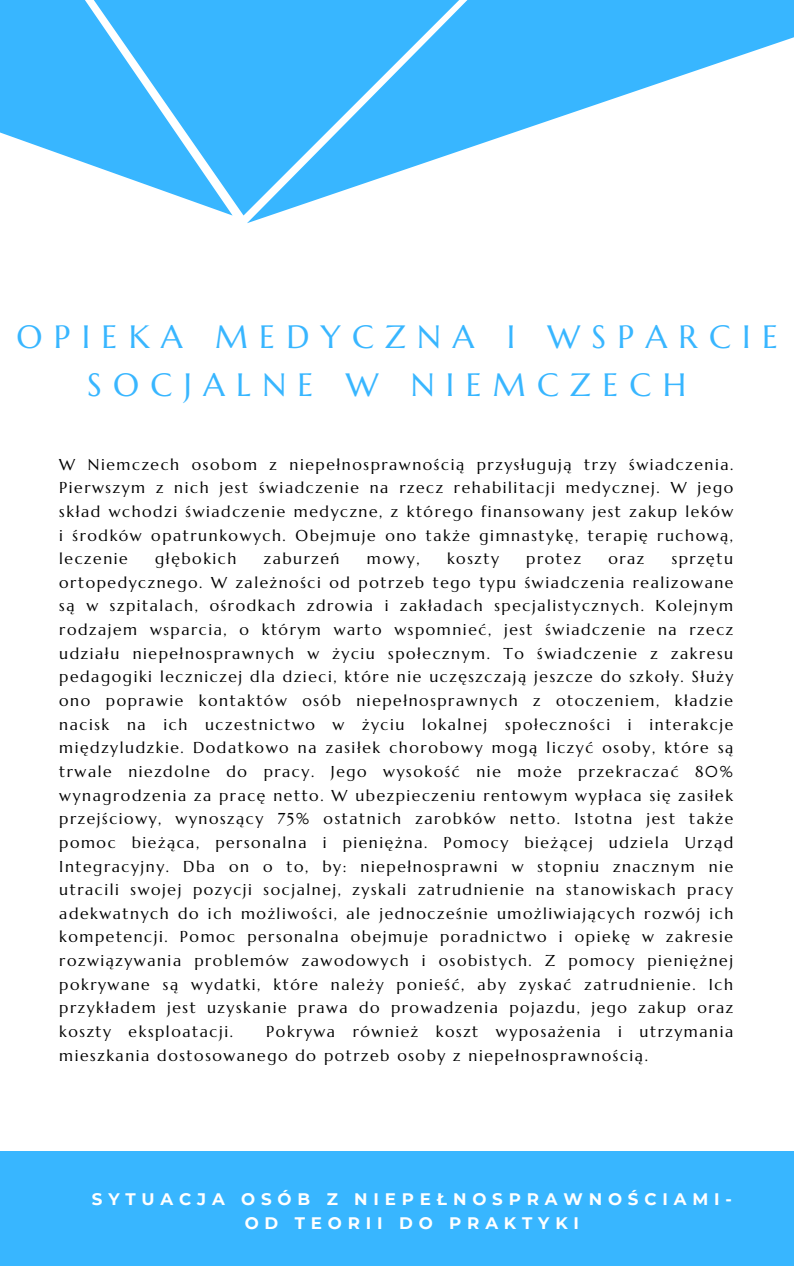
<style>
.page{position:relative;width:794px;height:1266px;background:#fff}
.page>*{position:absolute;margin:0;border:0;box-sizing:border-box;transform-origin:0 0}
.t1{font:32.25px/47.8px "Marcellus";letter-spacing:.35em;color:#38b6ff}
.t2{font:700 16.65px/23.6px "Montserrat";letter-spacing:.35em;color:#fff;text-align:center}
.t3{font:15.75px/23.6px "Marcellus";letter-spacing:.1em;color:#000;text-align:justify}
</style>
<div class="page">
<svg style="left:0;top:0;width:244px;height:216px;fill:#38b6ff"></svg>
<svg style="left:244px;top:0;width:549px;height:224px;fill:#38b6ff"></svg>
<div style="left:0;top:1151px;width:793px;height:115px;background:#38b6ff"></div>
<h1 class="t1" style="left:87px;top:312px;width:691px;text-indent:-71px">OPIEKA MEDYCZNA I WSPARCIE<br>SOCJALNE W NIEMCZECH</h1>
<p class="t3" style="left:59px;top:452px;width:675px">W Niemczech osobom z niepełnosprawnością przysługują trzy świadczenia.<br>Pierwszym z nich jest świadczenie na rzecz rehabilitacji medycznej. W jego skład wchodzi świadczenie medyczne, z którego finansowany jest zakup leków i środków opatrunkowych. Obejmuje ono także gimnastykę, terapię ruchową, leczenie</p>
<p class="t3" style="left:155px;top:547px;width:83px">głębokich</p>
<p class="t3" style="left:264px;top:547px;width:77px">zaburzeń</p>
<p class="t3" style="left:367px;top:547px;width:54px">mowy,</p>
<p class="t3" style="left:447px;top:547px;width:53px">koszty</p>
<p class="t3" style="left:526px;top:547px;width:56px">protez</p>
<p class="t3" style="left:608px;top:547px;width:37px">oraz</p>
<p class="t3" style="left:59px;top:547px;width:675px;text-indent:612px">sprzętu ortopedycznego. W zależności od potrzeb tego typu świadczenia realizowane są w szpitalach, ośrodkach zdrowia i zakładach specjalistycznych. Kolejnym rodzajem wsparcia, o którym warto wspomnieć, jest świadczenie na rzecz udziału niepełnosprawnych w życiu społecznym. To świadczenie z zakresu pedagogiki leczniczej dla dzieci, które nie uczęszczają jeszcze do szkoły. Służy ono poprawie kontaktów osób niepełnosprawnych z otoczeniem, kładzie nacisk na ich uczestnictwo w życiu lokalnej społeczności i interakcje międzyludzkie. Dodatkowo na zasiłek chorobowy mogą liczyć osoby, które są trwale niezdolne do pracy. Jego wysokość nie może przekraczać 80% wynagrodzenia za pracę netto. W ubezpieczeniu rentowym wypłaca się zasiłek przejściowy, wynoszący 75% ostatnich zarobków netto. Istotna jest także pomoc bieżąca, personalna i pieniężna. Pomocy bieżącej udziela Urząd Integracyjny. Dba on o to, by: niepełnosprawni w stopniu znacznym nie utracili swojej pozycji socjalnej, zyskali zatrudnienie na stanowiskach pracy adekwatnych do ich możliwości, ale jednocześnie umożliwiających rozwój ich kompetencji. Pomoc personalna obejmuje poradnictwo i opiekę w zakresie rozwiązywania problemów zawodowych i osobistych. Z pomocy pieniężnej pokrywane są wydatki, które należy ponieść, aby zyskać zatrudnienie. Ich przykładem jest uzyskanie prawa do prowadzenia pojazdu, jego zakup oraz koszty eksploatacji.</p>
<p class="t3" style="left:59px;top:1019px;width:675px;text-indent:207px">Pokrywa również koszt wyposażenia i utrzymania mieszkania dostosowanego do potrzeb osoby z niepełnosprawnością.</p>
<p class="t2" style="left:92px;top:1187px;width:641px">SYTUACJA OSÓB Z NIEPEŁNOSPRAWNOŚCIAMI-<br>OD TEORII DO PRAKTYKI</p>
</div>
